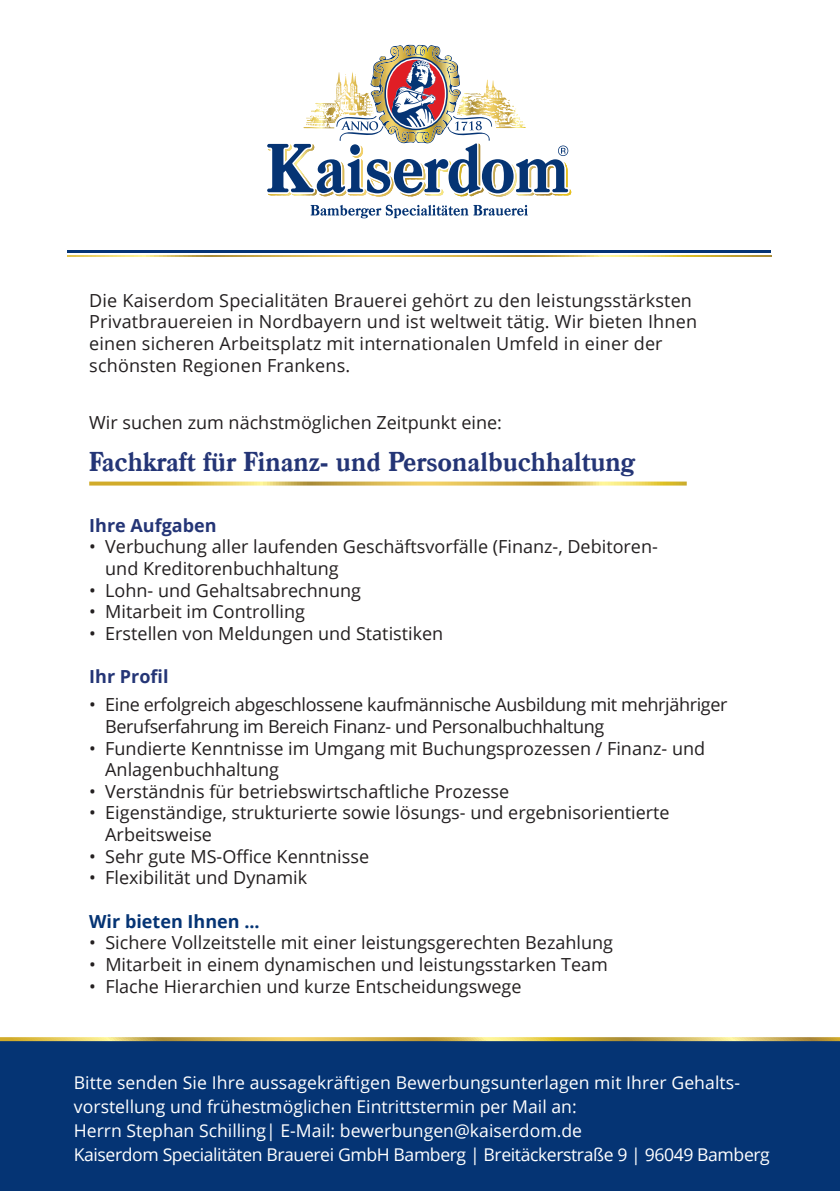
<style>
.page{position:relative;width:840px;height:1191px;background:#fff}
.page>*{position:absolute;margin:0;border:0;box-sizing:border-box;transform-origin:0 0}
.t1{font:700 26px "Casad";color:#243576}
.t2{font:18px/21.6px "Open Sans";color:#231f20}
.t3{font:18px/21.6px "Open Sans";letter-spacing:-.02em;color:#231f20}
.t4{font:700 18px "Open Sans";color:#243576}
.t5{font:700 18px "Open Sans";color:#053474}
.t6{font:17.6px/24px "Open Sans";color:#fff}
</style>
<div class="page">
<div style="left:0;top:1041px;width:839px;height:150px;background:#053474"></div>
<svg style="left:89px;top:481px;width:597px;height:4px;background:#dfc568"></svg>
<svg style="left:0;top:1037px;width:839px;height:4px;background:#d8bd5d"></svg>
<svg style="left:310px;top:205px;width:217px;height:13px"></svg>
<svg style="left:267px;top:45px;width:304px;height:151px"></svg>
<hr style="left:67px;top:250px;width:703px;height:3px;background:#053474">
<svg style="left:67px;top:255px;width:703px;height:1px"></svg>
<p class="t2" style="left:89px;top:289px;width:609px">Die Kaiserdom Specialitäten Brauerei gehört zu den leistungsstärksten Privatbrauereien in Nordbayern und ist weltweit tätig. Wir bieten Ihnen einen sicheren Arbeitsplatz mit internationalen Umfeld in einer der schönsten Regionen Frankens.</p>
<p class="t2" style="left:89px;top:412px;width:414px">Wir suchen zum nächstmöglichen Zeitpunkt eine:</p>
<h1 class="t1" style="left:89px;top:446px;width:546px">Fachkraft für Finanz- und Personalbuchhaltung</h1>
<p class="t4" style="left:89px;top:512px;width:129px">Ihre Aufgaben</p>
<p class="t2" style="left:105px;top:535px;width:554px;text-indent:-16px">• Verbuchung aller laufenden Geschäftsvorfälle (Finanz-, Debitoren&shy;und Kreditorenbuchhaltung</p>
<p class="t2" style="left:89px;top:579px;width:273px">• Lohn- und Gehaltsabrechnung</p>
<p class="t2" style="left:89px;top:600px;width:217px">• Mitarbeit im Controlling</p>
<p class="t2" style="left:89px;top:622px;width:355px">• Erstellen von Meldungen und Statistiken</p>
<p class="t4" style="left:89px;top:664px;width:81px">Ihr Profil</p>
<p class="t3" style="left:105px;top:693px;width:623px;text-indent:-16px">• Eine erfolgreich abgeschlossene kaufmännische Ausbildung mit mehrjähriger<br>Berufserfahrung im Bereich Finanz- und Personalbuchhaltung</p>
<p class="t2" style="left:105px;top:737px;width:601px;text-indent:-16px">• Fundierte Kenntnisse im Umgang mit Buchungsprozessen / Finanz- und<br>Anlagenbuchhaltung</p>
<p class="t2" style="left:89px;top:780px;width:421px">• Verständnis für betriebswirtschaftliche Prozesse</p>
<p class="t2" style="left:105px;top:801px;width:565px;text-indent:-16px">• Eigenständige, strukturierte sowie lösungs- und ergebnisorientierte<br>Arbeitsweise</p>
<p class="t2" style="left:89px;top:845px;width:281px">• Sehr gute MS-Office Kenntnisse</p>
<p class="t2" style="left:89px;top:866px;width:219px">• Flexibilität und Dynamik</p>
<p class="t5" style="left:89px;top:908px;width:172px">Wir bieten Ihnen ...</p>
<p class="t2" style="left:89px;top:931px;width:525px">• Sichere Vollzeitstelle mit einer leistungsgerechten Bezahlung</p>
<p class="t2" style="left:89px;top:953px;width:520px">• Mitarbeit in einem dynamischen und leistungsstarken Team</p>
<p class="t2" style="left:89px;top:974px;width:433px">• Flache Hierarchien und kurze Entscheidungswege</p>
<p class="t6" style="left:74px;top:1070px;width:697px">Bitte senden Sie Ihre aussagekräftigen Bewerbungsunterlagen mit Ihrer Gehalts&shy;vorstellung und frühestmöglichen Eintrittstermin per Mail an:<br>Herrn Stephan Schilling| E-Mail: bewerbungen@kaiserdom.de<br>Kaiserdom Specialitäten Brauerei GmbH Bamberg | Breitäckerstraße 9 | 96049 Bamberg</p>
</div>
